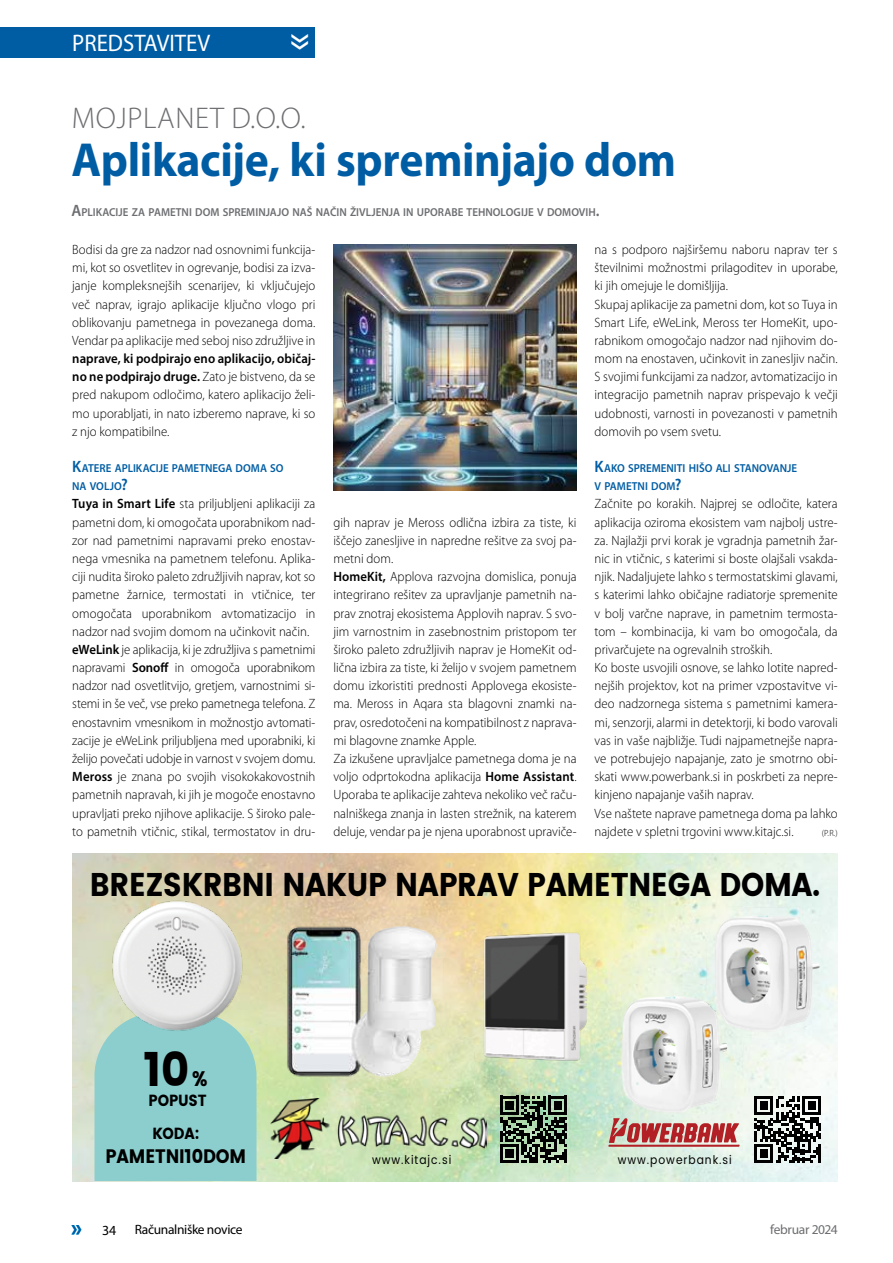
<style>
.page{position:relative;width:893px;height:1263px;background:#fff}
.page>*{position:absolute;margin:0;border:0;box-sizing:border-box;transform-origin:0 0}
.t1{font:700 48px "Myriad Pro";letter-spacing:-.01em;color:#005da4;scale:.95 1}
.t2{font:700 48px "Poppins";color:#000;scale:.9 1}
.t3{font:45px "Myriad Pro";color:#fff;scale:.95 1}
.t4{font:700 32.85px "Poppins";letter-spacing:-.01em;color:#000;scale:.9 1}
.t5{font:300 30px "Myriad Pro";letter-spacing:.02em;color:#6d6e71}
.t6{font:24px "Myriad Pro";color:#fff;scale:.95 1}
.t7{font:700 21px "Poppins";color:#000;scale:.9 1}
.t8{font:700 19.5px "Poppins";letter-spacing:-.01em;color:#000;scale:.9 1}
.t9{font:700 16.05px "Poppins";letter-spacing:-.01em;color:#000;scale:.9 1}
.t10{font:13.95px "Myriad Pro";color:#000}
.t11{font:300 13.5px/18.1px "Myriad Pro";color:#000;scale:.95 1}
.t12{font:13.5px "Myriad Pro";letter-spacing:-.025em;color:#000}
.t13{font:13.5px "Myriad Pro";letter-spacing:-.02em;color:#6d6e71}
.t14{font:12px "Poppins";letter-spacing:.09em;color:#000;scale:.9 1}
.t15{font:600 11.55px/18.1px "Myriad Pro";color:#005da4;scale:.95 1}
.t16{font:600 11.55px "Myriad Pro";color:#6d6e71;scale:.95 1}
.t17{font:300 9px "Myriad Pro";color:#000;scale:.95 1}
.s1{font-size:16.5px}
.s2{font-weight:600}
.s3{font-weight:700;font-size:24.75px;color:#00aeef}
</style>
<div class="page">
<img style="left:72px;top:854px;width:766px;height:327px">
<div style="left:94px;top:1012px;width:162px;height:168px;background:#8ccece"></div>
<img style="left:334px;top:245px;width:242px;height:245px">
<img style="left:606px;top:901px;width:227px;height:227px">
<img style="left:103px;top:891px;width:149px;height:149px">
<img style="left:458px;top:919px;width:155px;height:155px">
<img style="left:280px;top:916px;width:169px;height:169px">
<img style="left:270px;top:1099px;width:216px;height:59px">
<svg style="left:755px;top:1096px;width:66px;height:67px"></svg>
<svg style="left:500px;top:1096px;width:67px;height:67px;background:#465545"></svg>
<svg style="left:608px;top:1118px;width:132px;height:29px;background:#c6807c"></svg>
<div style="left:0;top:27px;width:315px;height:31px;background:#005da4"></div>
<h3 class="t6" style="left:72px;top:29px;width:115px">AKTUALNO</h3>
<h2 class="t3" style="left:331px;top:33px;width:20px;rotate:90deg">»</h2>
<h3 class="t6" style="left:72px;top:29px;width:147px">PREDSTAVITEV</h3>
<h3 class="t5" style="left:72px;top:100px;width:235px">MOJPLANET D.O.O.</h3>
<h1 class="t1" style="left:72px;top:129px;width:638px">Aplikacije, ki spreminjajo dom</h1>
<p class="t16" style="left:72px;top:205px;width:557px"><span class="s1">A</span>PLIKACIJE ZA PAMETNI DOM SPREMINJAJO NAŠ NAČIN ŽIVLJENJA IN UPORABE TEHNOLOGIJE V DOMOVIH<span class="s1">.</span></p>
<p class="t11" style="left:72px;top:240px;width:257px;text-align:justify">Bodisi da gre za nadzor nad osnovnimi funkcija&shy;mi, kot so osvetlitev in ogrevanje, bodisi za izva&shy;janje kompleksnejših scenarijev, ki vključujejo več naprav, igrajo aplikacije ključno vlogo pri oblikovanju pametnega in povezanega doma.<br>Vendar pa aplikacije med seboj niso združljive in</p>
<p class="t11" style="left:72px;top:349px;width:257px;text-align:justify"><span class="s2">naprave, ki podpirajo eno aplikacijo, običaj&shy;no ne podpirajo druge.</span> Zato je bistveno, da se pred nakupom odločimo, katero aplikacijo želi&shy;mo uporabljati, in nato izberemo naprave, ki so z njo kompatibilne.</p>
<p class="t15" style="left:72px;top:459px;width:224px"><span class="s1">K</span>ATERE APLIKACIJE PAMETNEGA DOMA SO<br>NA VOLJO<span class="s1">?</span></p>
<p class="t11" style="left:72px;top:495px;width:257px"><span class="s2">Tuya in Smart Life</span> sta priljubljeni aplikaciji za pametni dom, ki omogočata uporabnikom nad&shy;zor nad pametnimi napravami preko enostav&shy;nega vmesnika na pametnem telefonu. Aplika&shy;ciji nudita široko paleto združljivih naprav, kot so pametne žarnice, termostati in vtičnice, ter omogočata uporabnikom avtomatizacijo in nadzor nad svojim domom na učinkovit način. <span class="s2">eWeLink</span> je aplikacija, ki je združljiva s pametnimi napravami <span class="s2">Sonoff</span> in omogoča uporabnikom nadzor nad osvetlitvijo, gretjem, varnostnimi si&shy;stemi in še več, vse preko pametnega telefona. Z enostavnim vmesnikom in možnostjo avtomati&shy;zacije je eWeLink priljubljena med uporabniki, ki želijo povečati udobje in varnost v svojem domu.<br><span class="s2">Meross</span> je znana po svojih visokokakovostnih pametnih napravah, ki jih je mogoče enostavno upravljati preko njihove aplikacije. S široko pale&shy;to pametnih vtičnic, stikal, termostatov in dru-</p>
<p class="t11" style="left:595px;top:240px;width:257px">na s podporo najširšemu naboru naprav ter s številnimi možnostmi prilagoditev in uporabe, ki jih omejuje le domišljija.<br>Skupaj aplikacije za pametni dom, kot so Tuya in Smart Life, eWeLink, Meross ter HomeKit, upo&shy;rabnikom omogočajo nadzor nad njihovim do&shy;mom na enostaven, učinkovit in zanesljiv način.<br>S svojimi funkcijami za nadzor, avtomatizacijo in integracijo pametnih naprav prispevajo k večji udobnosti, varnosti in povezanosti v pametnih domovih po vsem svetu.</p>
<p class="t15" style="left:595px;top:459px;width:214px"><span class="s1">K</span>AKO SPREMENITI HIŠO ALI STANOVANJE<br>V PAMETNI DOM<span class="s1">?</span></p>
<p class="t11" style="left:595px;top:495px;width:257px">Začnite po korakih. Najprej se odločite, katera aplikacija oziroma ekosistem vam najbolj ustre&shy;za. Najlažji prvi korak je vgradnja pametnih žar&shy;nic in vtičnic, s katerimi si boste olajšali vsakda&shy;njik. Nadaljujete lahko s termostatskimi glavami, s katerimi lahko običajne radiatorje spremenite v bolj varčne naprave, in pametnim termosta&shy;tom – kombinacija, ki vam bo omogočala, da privarčujete na ogrevalnih stroških.<br>Ko boste usvojili osnove, se lahko lotite napred&shy;nejših projektov, kot na primer vzpostavitve vi&shy;deo nadzornega sistema s pametnimi kamera&shy;mi, senzorji, alarmi in detektorji, ki bodo varovali vas in vaše najbližje. Tudi najpametnejše napra&shy;ve potrebujejo napajanje, zato je smotrno obi&shy;skati www.powerbank.si in poskrbeti za nepre&shy;kinjeno napajanje vaših naprav.<br>Vse naštete naprave pametnega doma pa lahko najdete v spletni trgovini www.kitajc.si.</p>
<p class="t11" style="left:333px;top:513px;width:257px">gih naprav je Meross odlična izbira za tiste, ki iščejo zanesljive in napredne rešitve za svoj pa&shy;metni dom.<br><span class="s2">HomeKit,</span> Applova razvojna domislica, ponuja integrirano rešitev za upravljanje pametnih na&shy;prav znotraj ekosistema Applovih naprav. S svo&shy;jim varnostnim in zasebnostnim pristopom ter široko paleto združljivih naprav je HomeKit od&shy;lična izbira za tiste, ki želijo v svojem pametnem domu izkoristiti prednosti Applovega ekosiste&shy;ma. Meross in Aqara sta blagovni znamki na&shy;prav, osredotočeni na kompatibilnost z naprava&shy;mi blagovne znamke Apple.<br>Za izkušene upravljalce pametnega doma je na voljo odprtokodna aplikacija <span class="s2">Home Assistant</span>.<br>Uporaba te aplikacije zahteva nekoliko več raču&shy;nalniškega znanja in lasten strežnik, na katerem deluje, vendar pa je njena uporabnost upraviče-</p>
<p class="t17" style="left:822px;top:827px;width:18px">(P.R.)</p>
<h3 class="t4" style="left:90px;top:865px;width:813px">BREZSKRBNI NAKUP NAPRAV PAMETNEGA DOMA.</h3>
<h1 class="t2" style="left:143px;top:1042px;width:53px">10</h1>
<h3 class="t7" style="left:192px;top:1067px;width:19px">%</h3>
<p class="t9" style="left:149px;top:1091px;width:66px">POPUST</p>
<p class="t9" style="left:152px;top:1124px;width:54px">KODA:</p>
<h3 class="t8" style="left:106px;top:1144px;width:158px">PAMETNI10DOM</h3>
<p class="t14" style="left:372px;top:1150px;width:90px">www.kitajc.si</p>
<p class="t14" style="left:618px;top:1150px;width:128px">www.powerbank.si</p>
<p class="t10" style="left:71px;top:1221px;width:47px"><span class="s3">»</span> 34</p>
<p class="t12" style="left:135px;top:1221px;width:109px">Računalniške novice</p>
<p class="t13" style="left:770px;top:1221px;width:69px">februar 2024</p>
</div>
